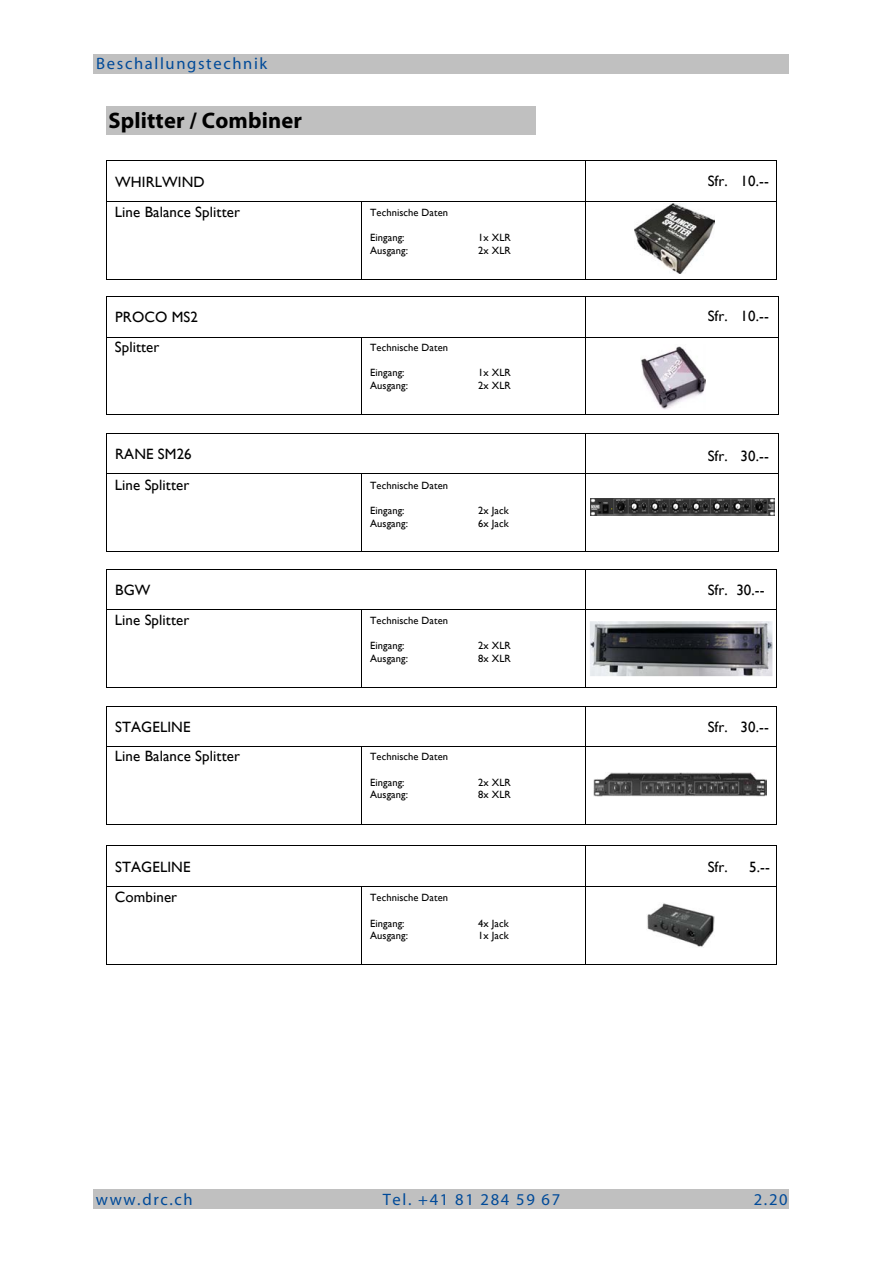
<style>
.page{position:relative;width:893px;height:1263px;background:#fff}
.page>*{position:absolute;margin:0;border:0;box-sizing:border-box;transform-origin:0 0}
.t1{font:700 22.5px "Myriad";letter-spacing:.005em;color:#000}
.t2{font:16.5px "Myriad";letter-spacing:.1em;color:#004a99}
.t3{font:15px/30.2px "Gill Sans";letter-spacing:.005em;color:#000}
.t4{font:10.5px "Gill Sans";letter-spacing:.005em;color:#000}
</style>
<div class="page">
<div style="left:94px;top:54px;width:695px;height:20px;background:#c0c0c0"></div>
<div style="left:94px;top:1190px;width:695px;height:19px;background:#c0c0c0"></div>
<hr style="left:107px;top:569px;width:477px;height:1px;background:#000">
<hr style="left:585px;top:569px;width:191px;height:1px;background:#000">
<hr style="left:106px;top:570px;width:1px;height:39px;background:#000">
<hr style="left:584px;top:570px;width:1px;height:39px;background:#000">
<hr style="left:776px;top:570px;width:1px;height:39px;background:#000">
<hr style="left:107px;top:609px;width:254px;height:1px;background:#000">
<hr style="left:362px;top:609px;width:222px;height:1px;background:#000">
<hr style="left:585px;top:609px;width:191px;height:1px;background:#000">
<hr style="left:106px;top:610px;width:1px;height:77px;background:#000">
<hr style="left:107px;top:687px;width:254px;height:1px;background:#000">
<hr style="left:361px;top:610px;width:1px;height:77px;background:#000">
<hr style="left:362px;top:687px;width:222px;height:1px;background:#000">
<hr style="left:584px;top:610px;width:1px;height:77px;background:#000">
<hr style="left:585px;top:687px;width:191px;height:1px;background:#000">
<hr style="left:776px;top:610px;width:1px;height:77px;background:#000">
<hr style="left:107px;top:160px;width:477px;height:1px;background:#000">
<hr style="left:585px;top:160px;width:191px;height:1px;background:#000">
<hr style="left:584px;top:161px;width:1px;height:40px;background:#000">
<hr style="left:776px;top:161px;width:1px;height:40px;background:#000">
<hr style="left:107px;top:201px;width:254px;height:1px;background:#000">
<hr style="left:362px;top:201px;width:222px;height:1px;background:#000">
<hr style="left:585px;top:201px;width:191px;height:1px;background:#000">
<hr style="left:106px;top:202px;width:1px;height:77px;background:#000">
<hr style="left:107px;top:279px;width:254px;height:1px;background:#000">
<hr style="left:361px;top:202px;width:1px;height:77px;background:#000">
<hr style="left:362px;top:279px;width:222px;height:1px;background:#000">
<hr style="left:584px;top:202px;width:1px;height:77px;background:#000">
<hr style="left:585px;top:279px;width:191px;height:1px;background:#000">
<hr style="left:776px;top:202px;width:1px;height:77px;background:#000">
<hr style="left:107px;top:296px;width:477px;height:1px;background:#000">
<hr style="left:585px;top:296px;width:193px;height:1px;background:#000">
<hr style="left:106px;top:297px;width:1px;height:40px;background:#000">
<hr style="left:584px;top:297px;width:1px;height:40px;background:#000">
<hr style="left:778px;top:297px;width:1px;height:40px;background:#000">
<hr style="left:107px;top:337px;width:254px;height:1px;background:#000">
<hr style="left:362px;top:337px;width:222px;height:1px;background:#000">
<hr style="left:585px;top:337px;width:193px;height:1px;background:#000">
<hr style="left:106px;top:337px;width:1px;height:77px;background:#000">
<hr style="left:107px;top:414px;width:254px;height:1px;background:#000">
<hr style="left:361px;top:337px;width:1px;height:77px;background:#000">
<hr style="left:362px;top:414px;width:222px;height:1px;background:#000">
<hr style="left:584px;top:337px;width:1px;height:77px;background:#000">
<hr style="left:585px;top:414px;width:193px;height:1px;background:#000">
<hr style="left:778px;top:337px;width:1px;height:77px;background:#000">
<hr style="left:107px;top:433px;width:477px;height:1px;background:#000">
<hr style="left:585px;top:433px;width:193px;height:1px;background:#000">
<hr style="left:106px;top:433px;width:1px;height:40px;background:#000">
<hr style="left:106px;top:161px;width:1px;height:40px;background:#000">
<hr style="left:584px;top:433px;width:1px;height:40px;background:#000">
<hr style="left:778px;top:433px;width:1px;height:40px;background:#000">
<hr style="left:107px;top:473px;width:254px;height:1px;background:#000">
<hr style="left:362px;top:473px;width:222px;height:1px;background:#000">
<hr style="left:585px;top:473px;width:193px;height:1px;background:#000">
<hr style="left:106px;top:474px;width:1px;height:77px;background:#000">
<hr style="left:107px;top:551px;width:254px;height:1px;background:#000">
<hr style="left:361px;top:474px;width:1px;height:77px;background:#000">
<hr style="left:362px;top:551px;width:222px;height:1px;background:#000">
<hr style="left:584px;top:474px;width:1px;height:77px;background:#000">
<hr style="left:585px;top:551px;width:193px;height:1px;background:#000">
<hr style="left:778px;top:474px;width:1px;height:77px;background:#000">
<div style="left:106px;top:106px;width:430px;height:29px;background:#c0c0c0"></div>
<hr style="left:107px;top:706px;width:477px;height:1px;background:#000">
<hr style="left:585px;top:706px;width:191px;height:1px;background:#000">
<hr style="left:106px;top:707px;width:1px;height:40px;background:#000">
<hr style="left:584px;top:707px;width:1px;height:40px;background:#000">
<hr style="left:776px;top:707px;width:1px;height:40px;background:#000">
<hr style="left:107px;top:747px;width:254px;height:1px;background:#000">
<hr style="left:362px;top:747px;width:222px;height:1px;background:#000">
<hr style="left:585px;top:747px;width:191px;height:1px;background:#000">
<hr style="left:106px;top:747px;width:1px;height:78px;background:#000">
<hr style="left:107px;top:825px;width:254px;height:1px;background:#000">
<hr style="left:361px;top:747px;width:1px;height:78px;background:#000">
<hr style="left:362px;top:825px;width:222px;height:1px;background:#000">
<hr style="left:584px;top:747px;width:1px;height:78px;background:#000">
<hr style="left:585px;top:825px;width:191px;height:1px;background:#000">
<hr style="left:776px;top:747px;width:1px;height:78px;background:#000">
<hr style="left:107px;top:846px;width:477px;height:1px;background:#000">
<hr style="left:585px;top:846px;width:191px;height:1px;background:#000">
<hr style="left:106px;top:846px;width:1px;height:40px;background:#000">
<hr style="left:584px;top:846px;width:1px;height:40px;background:#000">
<hr style="left:776px;top:846px;width:1px;height:40px;background:#000">
<hr style="left:107px;top:886px;width:254px;height:1px;background:#000">
<hr style="left:362px;top:886px;width:222px;height:1px;background:#000">
<hr style="left:585px;top:886px;width:191px;height:1px;background:#000">
<hr style="left:106px;top:887px;width:1px;height:77px;background:#000">
<hr style="left:107px;top:964px;width:254px;height:1px;background:#000">
<hr style="left:361px;top:887px;width:1px;height:77px;background:#000">
<hr style="left:362px;top:964px;width:222px;height:1px;background:#000">
<hr style="left:584px;top:887px;width:1px;height:77px;background:#000">
<hr style="left:585px;top:964px;width:191px;height:1px;background:#000">
<hr style="left:776px;top:887px;width:1px;height:77px;background:#000">
<img style="left:634px;top:204px;width:80px;height:70px">
<img style="left:641px;top:346px;width:64px;height:64px">
<img style="left:590px;top:499px;width:184px;height:17px">
<img style="left:594px;top:773px;width:173px;height:24px">
<img style="left:647px;top:903px;width:67px;height:45px">
<img style="left:590px;top:621px;width:182px;height:55px">
<h2 class="t2" style="left:96px;top:55px;width:172px">Beschallungstechnik</h2>
<h1 class="t1" style="left:109px;top:109px;width:195px">Splitter / Combiner</h1>
<h3 class="t3" style="left:115px;top:166px;width:127px">WHIRLWIND<br>Line Balance Splitter</h3>
<h3 class="t3" style="left:115px;top:302px;width:84px">PROCO MS2</h3>
<p class="t4" style="left:370px;top:206px;width:79px">Technische Daten</p>
<p class="t4" style="left:370px;top:231px;width:36px">Eingang:</p>
<p class="t4" style="left:478px;top:231px;width:34px">1x XLR</p>
<p class="t4" style="left:370px;top:244px;width:39px">Ausgang:</p>
<p class="t4" style="left:478px;top:244px;width:34px">2x XLR</p>
<h3 class="t3" style="left:115px;top:331px;width:46px">Splitter</h3>
<p class="t4" style="left:370px;top:341px;width:79px">Technische Daten</p>
<p class="t4" style="left:370px;top:366px;width:36px">Eingang:</p>
<p class="t4" style="left:478px;top:366px;width:34px">1x XLR</p>
<p class="t4" style="left:370px;top:379px;width:39px">Ausgang:</p>
<p class="t4" style="left:478px;top:379px;width:34px">2x XLR</p>
<h3 class="t3" style="left:115px;top:439px;width:78px">RANE SM26</h3>
<h3 class="t3" style="left:115px;top:469px;width:76px">Line Splitter</h3>
<p class="t4" style="left:370px;top:479px;width:79px">Technische Daten</p>
<p class="t4" style="left:370px;top:504px;width:36px">Eingang:</p>
<p class="t4" style="left:478px;top:504px;width:32px">2x Jack</p>
<p class="t4" style="left:370px;top:517px;width:39px">Ausgang:</p>
<p class="t4" style="left:478px;top:517px;width:32px">6x Jack</p>
<h3 class="t3" style="left:707px;top:166px;width:63px">Sfr. 10.--</h3>
<h3 class="t3" style="left:707px;top:301px;width:63px">Sfr. 10.--</h3>
<h3 class="t3" style="left:707px;top:441px;width:63px">Sfr. 30.--</h3>
<h3 class="t3" style="left:115px;top:575px;width:37px">BGW</h3>
<h3 class="t3" style="left:707px;top:575px;width:58px">Sfr. 30.--</h3>
<h3 class="t3" style="left:115px;top:604px;width:76px">Line Splitter</h3>
<p class="t4" style="left:370px;top:614px;width:79px">Technische Daten</p>
<p class="t4" style="left:370px;top:639px;width:36px">Eingang:</p>
<p class="t4" style="left:478px;top:639px;width:34px">2x XLR</p>
<p class="t4" style="left:370px;top:652px;width:39px">Ausgang:</p>
<p class="t4" style="left:478px;top:652px;width:34px">8x XLR</p>
<h3 class="t3" style="left:115px;top:712px;width:77px">STAGELINE</h3>
<h3 class="t3" style="left:707px;top:712px;width:63px">Sfr. 30.--</h3>
<h3 class="t3" style="left:115px;top:741px;width:127px">Line Balance Splitter</h3>
<p class="t4" style="left:370px;top:751px;width:79px">Technische Daten</p>
<p class="t4" style="left:370px;top:776px;width:36px">Eingang:</p>
<p class="t4" style="left:478px;top:776px;width:34px">2x XLR</p>
<p class="t4" style="left:370px;top:788px;width:39px">Ausgang:</p>
<p class="t4" style="left:478px;top:788px;width:34px">8x XLR</p>
<h3 class="t3" style="left:115px;top:851px;width:77px">STAGELINE</h3>
<h3 class="t3" style="left:707px;top:851px;width:22px">Sfr.</h3>
<h3 class="t3" style="left:749px;top:851px;width:22px">5.--</h3>
<h3 class="t3" style="left:115px;top:882px;width:64px">Combiner</h3>
<p class="t4" style="left:370px;top:892px;width:79px">Technische Daten</p>
<p class="t4" style="left:370px;top:917px;width:36px">Eingang:</p>
<p class="t4" style="left:478px;top:917px;width:32px">4x Jack</p>
<p class="t4" style="left:370px;top:929px;width:39px">Ausgang:</p>
<p class="t4" style="left:478px;top:929px;width:32px">1x Jack</p>
<h2 class="t2" style="left:96px;top:1191px;width:98px">www.drc.ch</h2>
<h2 class="t2" style="left:383px;top:1191px;width:179px">Tel. +41 81 284 59 67</h2>
<h2 class="t2" style="left:753px;top:1191px;width:35px">2.20</h2>
</div>
